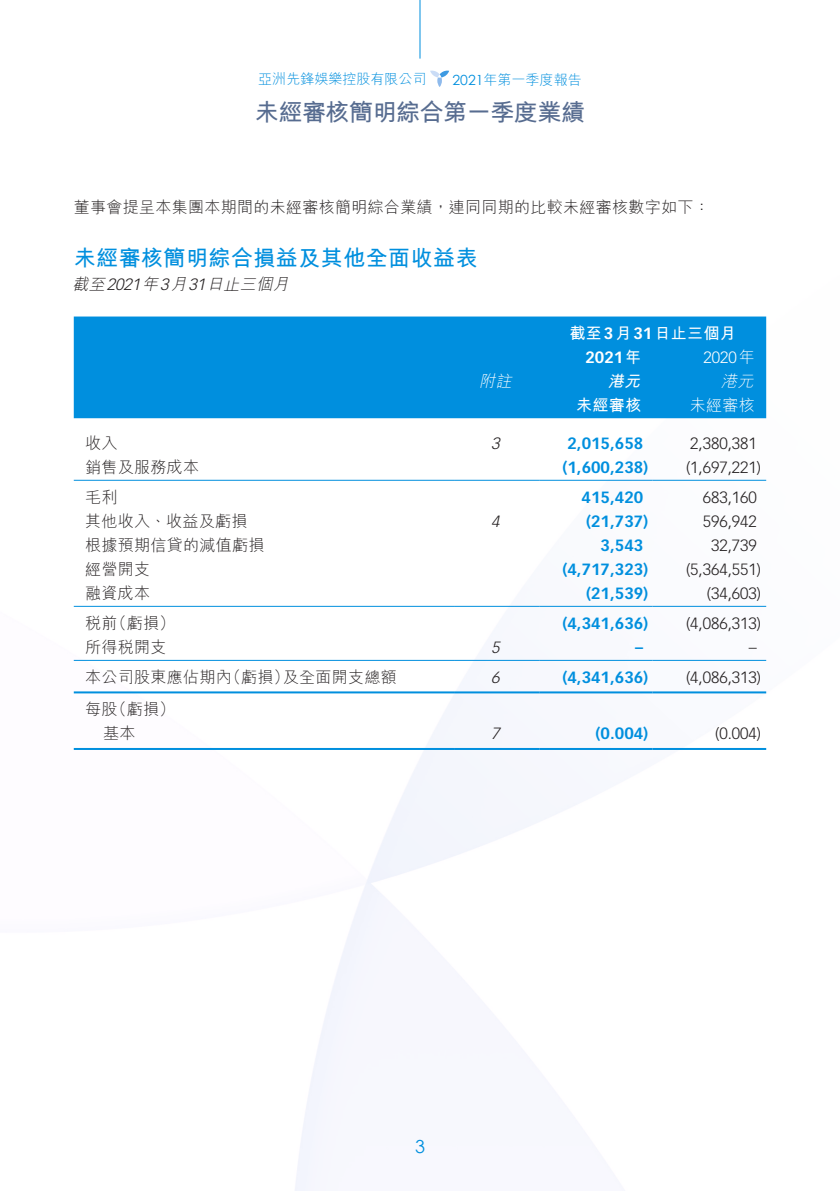
<style>
.page{position:relative;width:840px;height:1191px;background:#fff}
.page>*{position:absolute;margin:0;border:0;box-sizing:border-box;transform-origin:0 0}
.t1{font:700 24px "M Hei HK";letter-spacing:-.02em;color:#576c90}
.t2{font:700 22px "M Hei HK";letter-spacing:.02em;color:#008fde}
.t3{font:18px "Century Gothic";color:#008fde}
.t4{font:300 16px/32.6px "M Hei HK";letter-spacing:.02em;color:#231f20}
.t5{font:300 16px "Vectora LT Std";color:#231f20}
.t6{font:700 16px "Vectora LT Std";color:#008fde}
.t7{font:italic 300 16px "M Hei HK";color:#231f20}
.t8{font:700 16px "M Hei HK";letter-spacing:.02em;color:#fff}
.t9{font:300 16px "Vectora LT Std";color:#fff}
.t10{font:700 16px "Vectora LT Std";color:#fff}
.t11{font:italic 300 16px "Vectora LT Std";color:#231f20}
.t12{font:italic 300 16px "M Hei HK";color:#fff}
.t13{font:300 16px "M Hei HK";color:#fff}
.t14{font:italic 700 16px "M Hei HK";color:#fff}
.t15{font:300 14px "M Hei HK";color:#008fde}
.s1{font-family:"Century Gothic";font-weight:400}
.s2{font-family:"Vectora LT Std"}
.s3{font-family:"M Hei HK"}
</style>
<div class="page">
<img style="left:73px;top:14px;width:694px;height:1177px">
<svg style="left:430px;top:71px;width:19px;height:16px"></svg>
<hr style="left:419px;top:0;width:1px;height:59px;background:#008fde">
<div style="left:74px;top:316px;width:691px;height:102px;background:#008fde"></div>
<hr style="left:74px;top:480px;width:380px;height:1px;background:#008fde">
<hr style="left:454px;top:480px;width:85px;height:1px;background:#008fde">
<hr style="left:539px;top:480px;width:113px;height:1px;background:#008fde">
<hr style="left:652px;top:480px;width:113px;height:1px;background:#008fde">
<hr style="left:74px;top:606px;width:380px;height:1px;background:#008fde">
<hr style="left:454px;top:606px;width:85px;height:1px;background:#008fde">
<hr style="left:539px;top:606px;width:113px;height:1px;background:#008fde">
<hr style="left:652px;top:606px;width:113px;height:1px;background:#008fde">
<hr style="left:74px;top:660px;width:380px;height:1px;background:#008fde">
<hr style="left:454px;top:660px;width:85px;height:1px;background:#008fde">
<hr style="left:539px;top:660px;width:113px;height:1px;background:#008fde">
<hr style="left:652px;top:660px;width:113px;height:1px;background:#008fde">
<hr style="left:74px;top:691px;width:380px;height:2px;background:#008fde">
<hr style="left:454px;top:691px;width:85px;height:2px;background:#008fde">
<hr style="left:539px;top:691px;width:113px;height:2px;background:#008fde">
<hr style="left:652px;top:691px;width:113px;height:2px;background:#008fde">
<hr style="left:74px;top:748px;width:380px;height:2px;background:#008fde">
<hr style="left:454px;top:748px;width:85px;height:2px;background:#008fde">
<hr style="left:539px;top:748px;width:113px;height:2px;background:#008fde">
<hr style="left:652px;top:748px;width:113px;height:2px;background:#008fde">
<p class="t15" style="left:258px;top:72px;width:169px">亞洲先鋒娛樂控股有限公司</p>
<p class="t15" style="left:452px;top:73px;width:131px"><span class="s1">2021</span>年第一季度報告</p>
<h1 class="t1" style="left:255px;top:94px;width:331px">未經審核簡明綜合第一季度業績</h1>
<p class="t4" style="left:74px;top:190px;width:637px">董事會提呈本集團本期間的未經審核簡明綜合業績，連同同期的比較未經審核數字如下：</p>
<h2 class="t2" style="left:74px;top:242px;width:405px">未經審核簡明綜合損益及其他全面收益表</h2>
<p class="t7" style="left:72px;top:276px;width:221px">截至<span class="s2">2021</span>年<span class="s2">3</span>月<span class="s2">31</span>日止三個月</p>
<p class="t8" style="left:569px;top:321px;width:168px">截至<span class="s2">3</span>月<span class="s2">31</span>日止三個月</p>
<p class="t9" style="left:703px;top:347px;width:53px">2020 <span class="s3">年</span></p>
<p class="t10" style="left:585px;top:347px;width:57px">2021<span class="s3">年</span></p>
<p class="t12" style="left:479px;top:372px;width:37px">附註</p>
<p class="t14" style="left:607px;top:369px;width:38px">港元</p>
<p class="t12" style="left:720px;top:372px;width:37px">港元</p>
<p class="t8" style="left:576px;top:393px;width:66px">未經審核</p>
<p class="t13" style="left:689px;top:396px;width:66px">未經審核</p>
<p class="t4" style="left:85px;top:426px;width:34px">收入</p>
<p class="t11" style="left:491px;top:434px;width:14px">3</p>
<p class="t6" style="left:567px;top:433px;width:77px">2,015,658</p>
<p class="t5" style="left:689px;top:434px;width:68px">2,380,381</p>
<p class="t4" style="left:85px;top:450px;width:115px">銷售及服務成本</p>
<p class="t6" style="left:562px;top:457px;width:87px">)1,600,238(</p>
<p class="t5" style="left:685px;top:458px;width:76px">)1,697,221(</p>
<p class="t4" style="left:85px;top:480px;width:34px">毛利</p>
<p class="t6" style="left:581px;top:487px;width:63px">415,420</p>
<p class="t5" style="left:702px;top:488px;width:56px">683,160</p>
<p class="t4" style="left:85px;top:504px;width:164px">其他收入、收益及虧損</p>
<p class="t11" style="left:491px;top:512px;width:14px">4</p>
<p class="t6" style="left:585px;top:511px;width:64px">)21,737(</p>
<p class="t5" style="left:702px;top:512px;width:56px">596,942</p>
<p class="t4" style="left:85px;top:528px;width:181px">根據預期信貸的減值虧損</p>
<p class="t6" style="left:600px;top:535px;width:44px">3,543</p>
<p class="t5" style="left:710px;top:536px;width:47px">32,739</p>
<p class="t4" style="left:85px;top:552px;width:66px">經營開支</p>
<p class="t6" style="left:562px;top:559px;width:87px">)4,717,323(</p>
<p class="t5" style="left:685px;top:560px;width:76px">)5,364,551(</p>
<p class="t4" style="left:85px;top:576px;width:66px">融資成本</p>
<p class="t6" style="left:585px;top:583px;width:64px">)21,539(</p>
<p class="t5" style="left:706px;top:584px;width:56px">)34,603(</p>
<p class="t4" style="left:111px;top:606px;width:66px">（虧損(</p>
<p class="t4" style="left:85px;top:606px;width:34px">稅前</p>
<p class="t6" style="left:562px;top:613px;width:87px">)4,341,636(</p>
<p class="t5" style="left:685px;top:614px;width:76px">)4,086,313(</p>
<p class="t4" style="left:85px;top:630px;width:83px">所得稅開支</p>
<p class="t11" style="left:491px;top:638px;width:14px">5</p>
<p class="t6" style="left:635px;top:637px;width:9px">–</p>
<p class="t5" style="left:748px;top:638px;width:9px">–</p>
<p class="t4" style="left:225px;top:660px;width:66px">（虧損）</p>
<p class="t4" style="left:111px;top:660px;width:122px;text-indent:-26px">本公司股東應佔期內（虧損(</p>
<p class="t4" style="left:282px;top:660px;width:115px">及全面開支總額</p>
<p class="t4" style="left:85px;top:693px;width:34px">每股</p>
<p class="t11" style="left:491px;top:668px;width:14px">6</p>
<p class="t6" style="left:562px;top:667px;width:87px">)4,341,636(</p>
<p class="t5" style="left:685px;top:668px;width:76px">)4,086,313(</p>
<p class="t4" style="left:103px;top:717px;width:34px">基本</p>
<p class="t11" style="left:491px;top:724px;width:14px">7</p>
<p class="t6" style="left:595px;top:724px;width:54px">)0.004(</p>
<p class="t5" style="left:714px;top:724px;width:47px">)0.004(</p>
<p class="t3" style="left:415px;top:1133px;width:11px">3</p>
</div>
